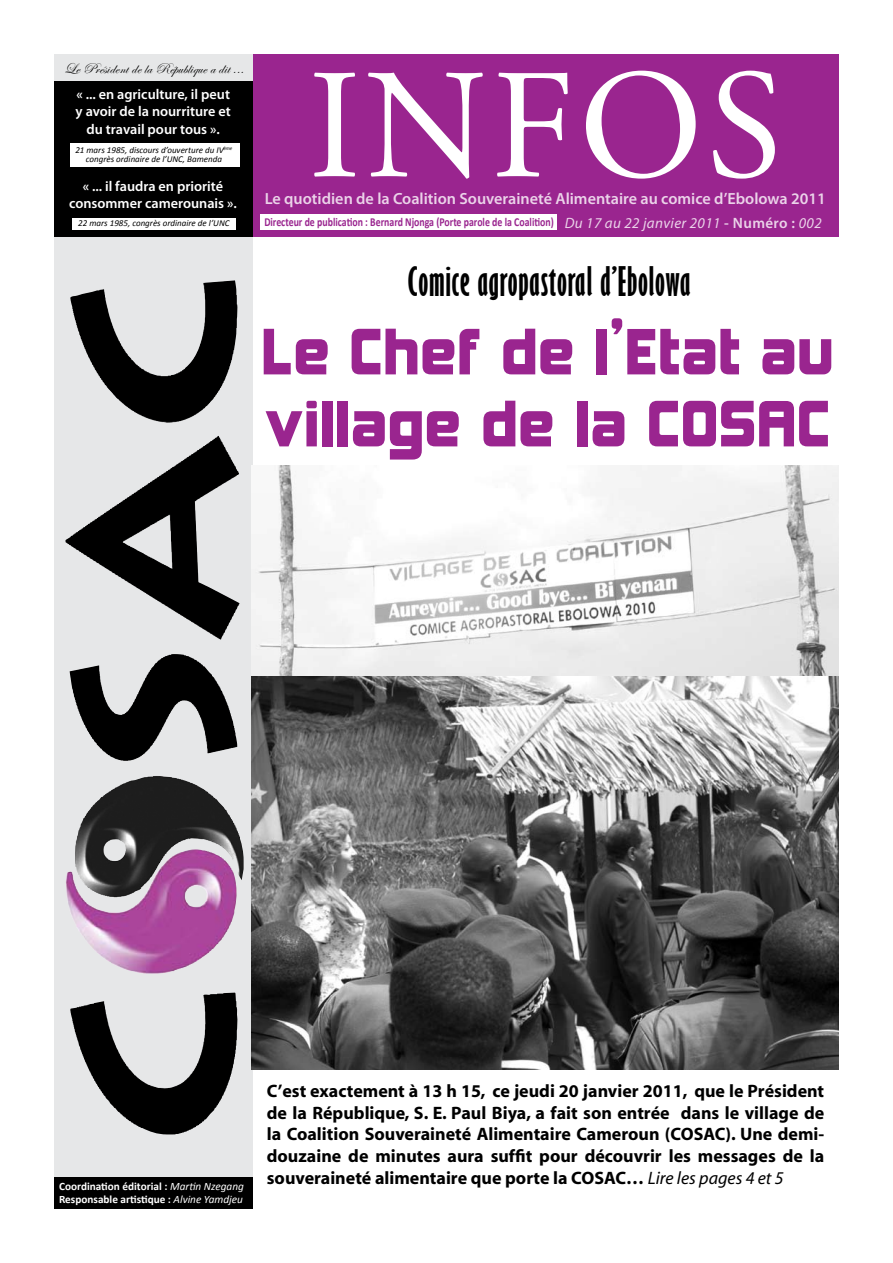
<style>
.page{position:relative;width:893px;height:1263px;background:#fff}
.page>*{position:absolute;margin:0;border:0;box-sizing:border-box;transform-origin:0 0}
.t1{font:156px "Adobe Garamond Pro";letter-spacing:.025em;color:#fff}
.t2{font:60px/72px "Kimberley";letter-spacing:.025em;color:#9a258f}
.t3{font:700 extra-condensed 37.5px "Gill Sans";letter-spacing:.025em;color:#000}
.t4{font:700 18px/21.6px "Myriad";color:#000;text-align:justify}
.t5{font:600 16.2px "Myriad Pro";color:#ebd3e9}
.t6{font:15px "Edwardian Script ITC";letter-spacing:.025em;color:#000}
.t7{font:italic 15px "Myriad Pro";letter-spacing:.025em;color:#ebd3e9}
.t8{font:600 14.25px/17.1px "Myriad Pro";color:#fff;text-align:center}
.t9{font:700 12.15px "Calibri";color:#9a258f;scale:.81 1}
.t10{font:700 11.25px/12.8px "Calibri";color:#fff}
.t11{font:italic 9px/9px "Calibri";color:#000;text-align:center}
.s1{font-weight:600;font-style:normal}
.s2{font-weight:400;font-style:italic}
</style>
<div class="page">
<div style="left:252px;top:54px;width:587px;height:182px;background:#9a258f"></div>
<svg style="left:54px;top:54px;width:199px;height:1155px;background:#a4a2a5"></svg>
<div style="left:54px;top:1177px;width:198px;height:32px;background:#000"></div>
<div style="left:54px;top:81px;width:198px;height:156px;background:#000"></div>
<img style="left:252px;top:466px;width:586px;height:210px">
<img style="left:70px;top:993px;width:153px;height:96px">
<img style="left:66px;top:852px;width:116px;height:121px">
<img style="left:70px;top:283px;width:138px;height:123px">
<div style="left:260px;top:215px;width:296px;height:15px;background:#fff"></div>
<div style="left:72px;top:218px;width:163px;height:12px;background:#fff"></div>
<div style="left:70px;top:143px;width:170px;height:24px;background:#fff"></div>
<img style="left:252px;top:676px;width:586px;height:393px">
<svg style="left:252px;top:392px;width:1px;height:65px"></svg>
<svg style="left:344px;top:466px;width:124px;height:2px"></svg>
<p class="t6" style="left:64px;top:61px;width:181px">Le Président de la République a dit ...</p>
<p class="t8" style="left:76px;top:86px;width:157px">« ... en agriculture, il peut y avoir de la nourriture et du travail pour tous ».</p>
<p class="t11" style="left:75px;top:145px;width:159px">21 mars 1985, discours d’ouverture du IV<sup>ème </sup>congrès ordinaire de l’UNC, Bamenda</p>
<p class="t8" style="left:69px;top:177px;width:169px">« ... il faudra en priorité consommer camerounais ».</p>
<p class="t11" style="left:78px;top:218px;width:153px">22 mars 1985, congrès ordinaire de l’UNC</p>
<h1 class="t1" style="left:308px;top:33px;width:476px">INFOS</h1>
<p class="t7" style="left:565px;top:213px;width:258px">Du 17 au 22 janvier 2011 <span class="s1">- Numéro :</span> 002</p>
<p class="t5" style="left:265px;top:188px;width:562px">Le quotidien de la Coalition Souveraineté Alimentaire au comice d’Ebolowa 2011</p>
<p class="t9" style="left:264px;top:214px;width:359px">Directeur de publication : Bernard Njonga (Porte parole de la Coalition)</p>
<h3 class="t3" style="left:408px;top:258px;width:284px">Comice agropastoral d’Ebolowa</h3>
<h2 class="t2" style="left:262px;top:318px;width:573px">Le Chef de l’Etat au village de la COSAC</h2>
<p class="t10" style="left:59px;top:1179px;width:186px">Coordination éditorial : <span class="s2">Martin Nzegang<br></span>Responsable artistique : <span class="s2">Alvine Yamdjeu</span></p>
<p class="t4" style="left:267px;top:1081px;width:559px">C’est exactement à 13 h 15, ce jeudi 20 janvier 2011, que le Président de la République, S. E. Paul Biya, a fait son entrée dans le village de la Coalition Souveraineté Alimentaire Cameroun (COSAC). Une demi&shy;douzaine de minutes aura suffit pour découvrir les messages de la souveraineté alimentaire que porte la COSAC… <span class="s2">Lire les pages 4 et 5</span></p>
</div>
